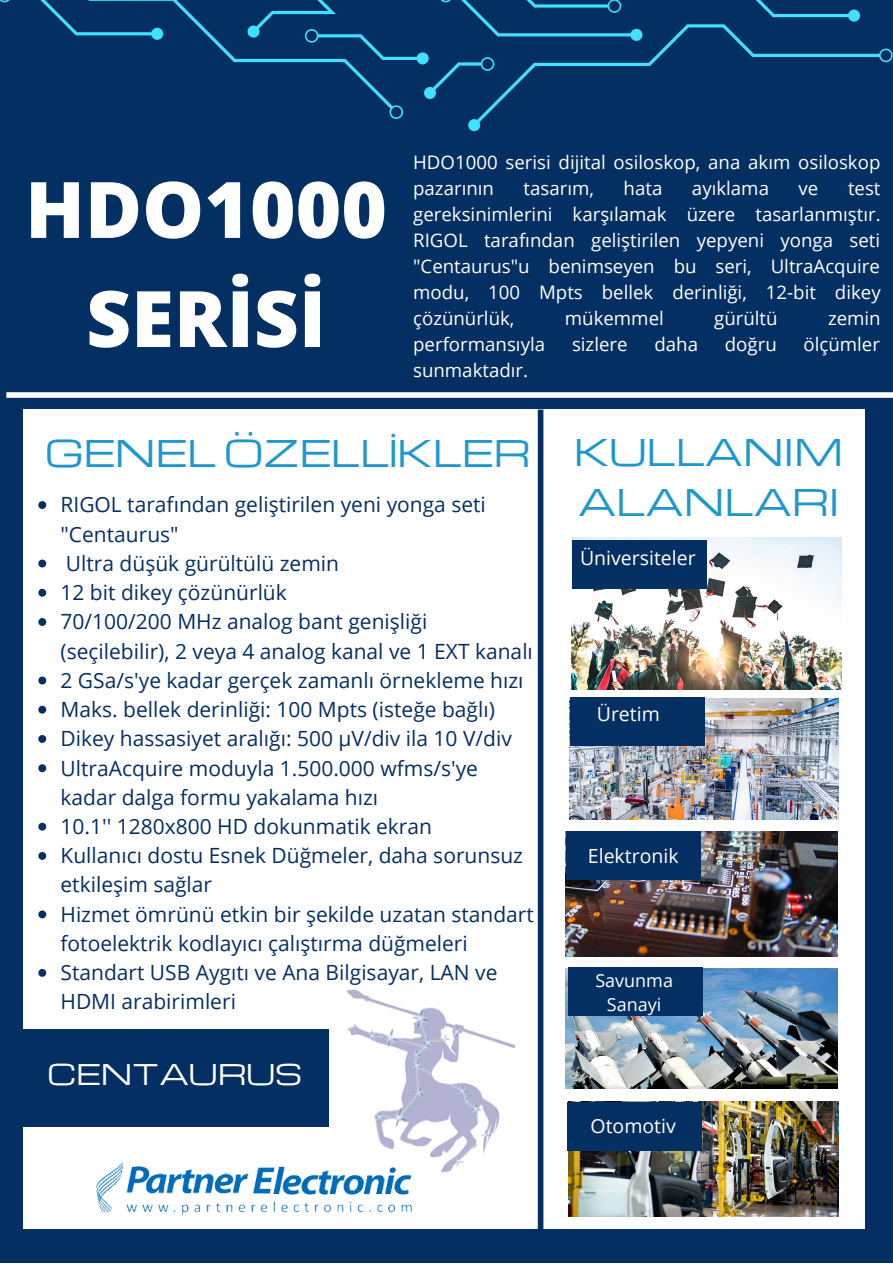
<style>
.page{position:relative;width:893px;height:1264px;background:#fff}
.page>*{position:absolute;margin:0;border:0;box-sizing:border-box;transform-origin:0 0}
.t1{font:800 78px/109.1px "Open Sans";color:#fff;text-align:center}
.t2{font:36px/49.5px "Michroma";color:#1d98cf}
.t3{font:27.9px "Michroma";color:#fff}
.t4{font:21px/29.2px "Open Sans";color:#042f63}
.t5{font:19.5px "Open Sans";color:#fff}
.t6{font:18.6px/26px "Open Sans";color:#fff}
.t7{font:18px/24.8px "Open Sans";color:#fff;text-align:center}
</style>
<div class="page">
<div style="left:0;top:0;width:892px;height:1262px;background:#042f63"></div>
<svg style="left:163px;top:0;width:240px;height:119px"></svg>
<svg style="left:0;top:0;width:163px;height:40px"></svg>
<svg style="left:468px;top:48px;width:424px;height:84px"></svg>
<svg style="left:193px;top:0;width:667px;height:100px"></svg>
<div style="left:6px;top:392px;width:886px;height:6px;background:#fff"></div>
<div style="left:23px;top:409px;width:841px;height:819px;background:#fff"></div>
<div style="left:537px;top:409px;width:6px;height:820px;background:#042f63"></div>
<img style="left:571px;top:537px;width:270px;height:152px">
<div style="left:571px;top:540px;width:135px;height:49px;background:#042f63"></div>
<img style="left:569px;top:698px;width:269px;height:121px">
<div style="left:570px;top:697px;width:135px;height:49px;background:#042f63"></div>
<img style="left:565px;top:831px;width:272px;height:125px">
<div style="left:565px;top:831px;width:135px;height:49px;background:#042f63"></div>
<img style="left:565px;top:968px;width:272px;height:120px">
<div style="left:568px;top:967px;width:135px;height:48px;background:#042f63"></div>
<img style="left:568px;top:1101px;width:270px;height:115px">
<div style="left:566px;top:1102px;width:135px;height:48px;background:#042f63"></div>
<img style="left:346px;top:989px;width:168px;height:184px">
<img style="left:96px;top:1160px;width:317px;height:55px">
<svg style="left:38px;top:501px;width:8px;height:8px"></svg>
<svg style="left:38px;top:559px;width:8px;height:8px"></svg>
<svg style="left:38px;top:589px;width:8px;height:7px"></svg>
<svg style="left:38px;top:618px;width:8px;height:8px"></svg>
<svg style="left:38px;top:676px;width:8px;height:8px"></svg>
<svg style="left:38px;top:705px;width:8px;height:8px"></svg>
<svg style="left:38px;top:735px;width:8px;height:8px"></svg>
<svg style="left:38px;top:764px;width:8px;height:8px"></svg>
<svg style="left:38px;top:822px;width:8px;height:8px"></svg>
<svg style="left:38px;top:852px;width:8px;height:7px"></svg>
<svg style="left:38px;top:910px;width:8px;height:8px"></svg>
<svg style="left:38px;top:969px;width:8px;height:7px"></svg>
<div style="left:21px;top:1028px;width:308px;height:98px;background:#042f63"></div>
<h1 class="t1" style="left:25px;top:153px;width:363px">HDO1000<br>SERİSİ</h1>
<p class="t6" style="left:413px;top:149px;width:468px">HDO1000 serisi dijital osiloskop, ana akım osiloskop pazarının</p>
<p class="t6" style="left:523px;top:175px;width:72px">tasarım,</p>
<p class="t6" style="left:623px;top:175px;width:40px">hata</p>
<p class="t6" style="left:692px;top:175px;width:79px">ayıklama</p>
<p class="t6" style="left:798px;top:175px;width:21px">ve</p>
<p class="t6" style="left:413px;top:175px;width:469px;text-align:justify;text-indent:435px">test gereksinimlerini karşılamak üzere tasarlanmıştır.<br>RIGOL tarafından geliştirilen yepyeni yonga seti "Centaurus"u benimseyen bu seri, UltraAcquire modu, 100 Mpts bellek derinliği, 12-bit dikey çözünürlük,</p>
<p class="t6" style="left:565px;top:305px;width:100px">mükemmel</p>
<p class="t6" style="left:714px;top:305px;width:65px">gürültü</p>
<p class="t6" style="left:828px;top:305px;width:54px">zemin</p>
<p class="t6" style="left:413px;top:331px;width:133px">performansıyla</p>
<p class="t6" style="left:572px;top:331px;width:57px">sizlere</p>
<p class="t6" style="left:654px;top:331px;width:45px">daha</p>
<p class="t6" style="left:724px;top:331px;width:53px">doğru</p>
<p class="t6" style="left:803px;top:331px;width:78px">ölçümler</p>
<p class="t6" style="left:413px;top:357px;width:116px">sunmaktadır.</p>
<h2 class="t2" style="left:45px;top:426px;width:487px">GENEL ÖZELLİKLER</h2>
<p class="t4" style="left:60px;top:489px;width:475px">RIGOL tarafından geliştirilen yeni yonga seti "Centaurus"<br>Ultra düşük gürültülü zemin<br>12 bit dikey çözünürlük<br>70/100/200 MHz analog bant genişliği (seçilebilir), 2 veya 4 analog kanal ve 1 EXT kanalı 2 GSa/s'ye kadar gerçek zamanlı örnekleme hızı Maks. bellek derinliği: 100 Mpts (isteğe bağlı)<br>Dikey hassasiyet aralığı: 500 μV/div ila 10 V/div UltraAcquire moduyla 1.500.000 wfms/s'ye kadar dalga formu yakalama hızı<br>10.1'' 1280x800 HD dokunmatik ekran<br>Kullanıcı dostu Esnek Düğmeler, daha sorunsuz etkileşim sağlar<br>Hizmet ömrünü etkin bir şekilde uzatan standart fotoelektrik kodlayıcı çalıştırma düğmeleri Standart USB Aygıtı ve Ana Bilgisayar, LAN ve HDMI arabirimleri</p>
<h3 class="t3" style="left:48px;top:1052px;width:256px">CENTAURUS</h3>
<h2 class="t2" style="left:574px;top:425px;width:271px">KULLANIM<br>ALANLARI</h2>
<p class="t5" style="left:580px;top:544px;width:117px">Üniversiteler</p>
<p class="t5" style="left:596px;top:700px;width:64px">Üretim</p>
<p class="t5" style="left:588px;top:842px;width:92px">Elektronik</p>
<p class="t7" style="left:595px;top:967px;width:79px">Savunma<br>Sanayi</p>
<p class="t5" style="left:590px;top:1112px;width:87px">Otomotiv</p>
</div>
